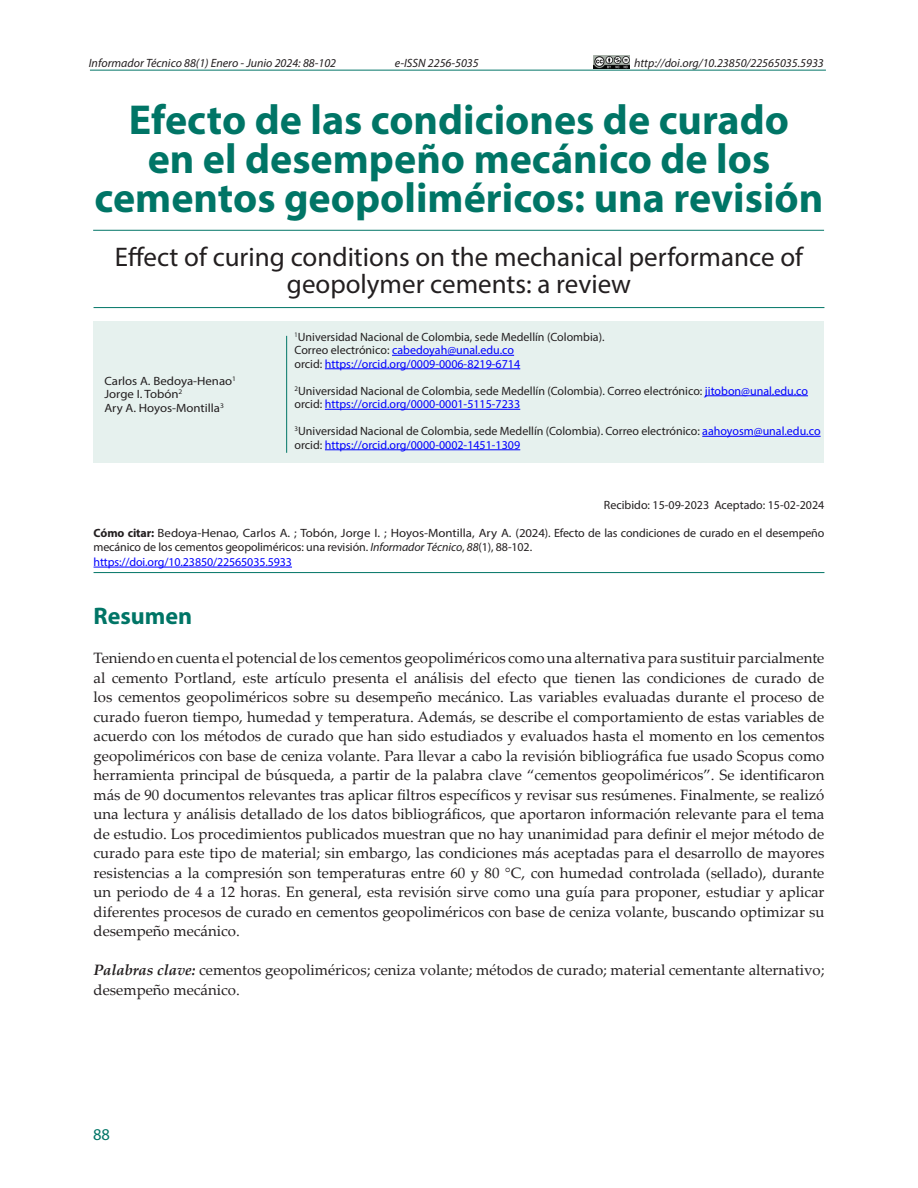
<style>
.page{position:relative;width:918px;height:1188px;background:#fff}
.page>*{position:absolute;margin:0;border:0;box-sizing:border-box;transform-origin:0 0}
.TITULOPPAL{font:700 42px/39px "Myriad Pro";color:#007566;text-align:center}
.TITULOPPAL-2{font:27px/27px "Myriad Pro";color:#231f20;text-align:center}
.Subtitulo_2{font:700 24px "Myriad Pro";color:#007566}
.t1{font:16.5px "Myriad Pro";color:#007566}
.Subtitulo_2-2{font:15px/19.5px "Palatino Linotype";color:#231f20;text-align:justify}
.AUTORES{font:12px "Myriad Pro";color:#231f20}
.AUTORES-2{font:12px/14.4px "Myriad Pro";color:#231f20;scale:1.07 1}
.AUTORES-3{font:12px "Myriad Pro";color:#00f}
.t2{font:italic 12px "Myriad Pro";color:#231f20}
.s1{color:#231f20}
.s2{color:#00f}
.s3{font-weight:700}
.s4{font-style:italic}
.s5{font-weight:700;font-style:italic}
</style>
<div class="page">
<img style="left:593px;top:55px;width:37px;height:13px">
<hr style="left:90px;top:70px;width:736px;height:1px;background:#007566">
<hr style="left:94px;top:567px;width:198px;height:1px;background:#00f">
<hr style="left:94px;top:307px;width:730px;height:1px;background:#007566">
<hr style="left:94px;top:572px;width:730px;height:1px;background:#007566">
<div style="left:93px;top:321px;width:731px;height:141px;background:#e6f1ee"></div>
<hr style="left:392px;top:355px;width:122px;height:1px;background:#00f">
<hr style="left:325px;top:368px;width:195px;height:1px;background:#00f">
<hr style="left:705px;top:395px;width:103px;height:1px;background:#00f">
<hr style="left:325px;top:409px;width:195px;height:1px;background:#00f">
<hr style="left:702px;top:436px;width:119px;height:1px;background:#00f">
<hr style="left:325px;top:449px;width:195px;height:1px;background:#00f">
<hr style="left:93px;top:230px;width:731px;height:1px;background:#007566">
<hr style="left:286px;top:336px;width:1px;height:117px;background:#007566">
<p class="t2" style="left:89px;top:55px;width:249px">Informador Técnico 88(1) Enero - Junio 2024: 88-102</p>
<p class="t2" style="left:395px;top:55px;width:85px">e-ISSN 2256-5035</p>
<p class="t2" style="left:634px;top:55px;width:191px">http://doi.org/10.23850/22565035.5933</p>
<p class="TITULOPPAL" style="left:95px;top:99px;width:730px">Efecto de las condiciones de curado<br>en el desempeño mecánico de los cementos geopoliméricos: una revisión</p>
<p class="TITULOPPAL-2" style="left:115px;top:243px;width:690px">Effect of curing conditions on the mechanical performance of geopolymer cements: a review</p>
<p class="AUTORES-2" style="left:104px;top:373px;width:125px">Carlos A. Bedoya-Henao<sup>1</sup></p>
<p class="AUTORES-2" style="left:104px;top:387px;width:74px">Jorge I. Tobón<sup>2</sup></p>
<p class="AUTORES-2" style="left:104px;top:400px;width:113px">Ary A. Hoyos-Montilla<sup>3</sup></p>
<p class="AUTORES" style="left:295px;top:329px;width:312px"><sup>1</sup>Universidad Nacional de Colombia, sede Medellín (Colombia).</p>
<p class="AUTORES-3" style="left:295px;top:343px;width:221px"><span class="s1">Correo electrónico:</span> cabedoyah@unal.edu.co</p>
<p class="AUTORES-3" style="left:295px;top:356px;width:227px"><span class="s1">orcid:</span> https://orcid.org/0009-0006-8219-6714</p>
<p class="AUTORES" style="left:295px;top:383px;width:515px"><sup>2</sup>Universidad Nacional de Colombia, sede Medellín (Colombia). Correo electrónico: <span class="s2">jitobon@unal.edu.co</span></p>
<p class="AUTORES-3" style="left:295px;top:397px;width:227px"><span class="s1">orcid:</span> https://orcid.org/0000-0001-5115-7233</p>
<p class="AUTORES" style="left:295px;top:424px;width:528px"><sup>3</sup>Universidad Nacional de Colombia, sede Medellín (Colombia). Correo electrónico: <span class="s2">aahoyosm@unal.edu.co</span></p>
<p class="AUTORES-3" style="left:295px;top:437px;width:227px"><span class="s1">orcid:</span> https://orcid.org/0000-0002-1451-1309</p>
<p class="AUTORES" style="left:604px;top:498px;width:222px">Recibido: 15-09-2023 Aceptado: 15-02-2024</p>
<p class="AUTORES-2" style="left:94px;top:526px;width:685px"><span class="s3">Cómo citar:</span> Bedoya-Henao, Carlos A. ; Tobón, Jorge I. ; Hoyos-Montilla, Ary A. (2024). Efecto de las condiciones de curado en el desempeño mecánico de los cementos geopoliméricos: una revisión. <span class="s4">Informador Técnico</span>, <span class="s4">88</span>(1), 88-102.</p>
<p class="AUTORES-3" style="left:94px;top:554px;width:200px">https://doi.org/10.23850/22565035.5933</p>
<p class="Subtitulo_2" style="left:94px;top:601px;width:100px">Resumen</p>
<p class="Subtitulo_2-2" style="left:94px;top:648px;width:732px">Teniendo en cuenta el potencial de los cementos geopoliméricos como una alternativa para sustituir parcialmente al cemento Portland, este artículo presenta el análisis del efecto que tienen las condiciones de curado de los cementos geopoliméricos sobre su desempeño mecánico. Las variables evaluadas durante el proceso de curado fueron tiempo, humedad y temperatura. Además, se describe el comportamiento de estas variables de acuerdo con los métodos de curado que han sido estudiados y evaluados hasta el momento en los cementos geopoliméricos con base de ceniza volante. Para llevar a cabo la revisión bibliográfica fue usado Scopus como herramienta principal de búsqueda, a partir de la palabra clave “cementos geopoliméricos”. Se identificaron más de 90 documentos relevantes tras aplicar filtros específicos y revisar sus resúmenes. Finalmente, se realizó una lectura y análisis detallado de los datos bibliográficos, que aportaron información relevante para el tema de estudio. Los procedimientos publicados muestran que no hay unanimidad para definir el mejor método de curado para este tipo de material; sin embargo, las condiciones más aceptadas para el desarrollo de mayores resistencias a la compresión son temperaturas entre 60 y 80 °C, con humedad controlada (sellado), durante un periodo de 4 a 12 horas. En general, esta revisión sirve como una guía para proponer, estudiar y aplicar diferentes procesos de curado en cementos geopoliméricos con base de ceniza volante, buscando optimizar su desempeño mecánico.</p>
<p class="Subtitulo_2-2" style="left:94px;top:960px;width:732px"><span class="s5">Palabras clave:</span> cementos geopoliméricos; ceniza volante; métodos de curado; material cementante alternativo; desempeño mecánico.</p>
<p class="t1" style="left:93px;top:1124px;width:18px">88</p>
</div>
